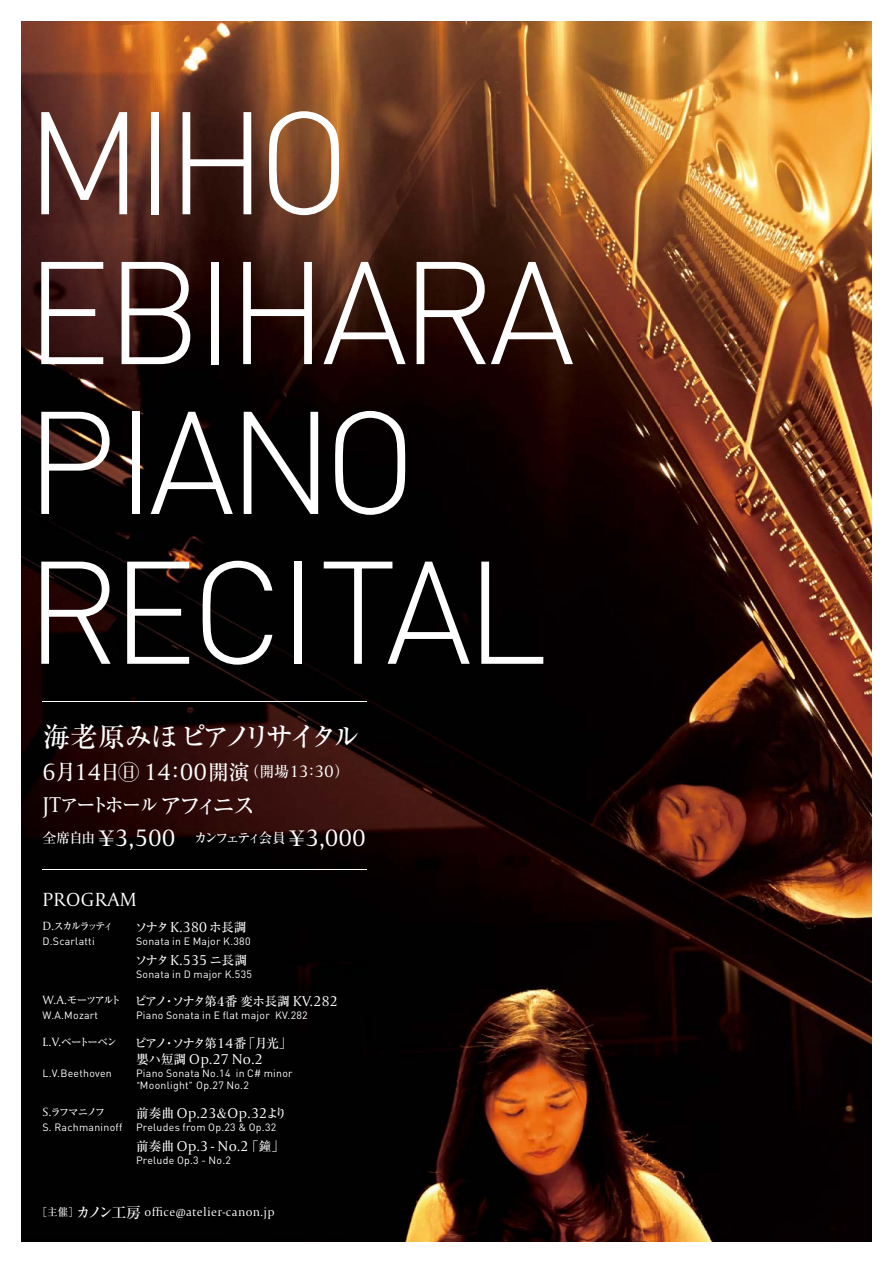
<style>
.page{position:relative;width:893px;height:1263px;background:#fff}
.page>*{position:absolute;margin:0;border:0;box-sizing:border-box;transform-origin:0 0}
.t1{font:300 143.55px/149.9px "DIN";letter-spacing:-.05em;color:#fff}
.t2{font:500 27.6px "Ryumin Pro";letter-spacing:-.16em;color:#fff}
.t3{font:300 25.05px "Capitolium";letter-spacing:.025em;color:#fff}
.t4{font:500 21.3px "Ryumin Pro";color:#fff}
.t5{font:300 20.1px "Capitolium";letter-spacing:.025em;color:#fff}
.t6{font:500 19.2px "Ryumin Pro";letter-spacing:-.12em;color:#fff}
.t7{font:300 17.55px "Capitolium";color:#fff}
.t8{font:300 15px "Capitolium";letter-spacing:.025em;color:#fff}
.t9{font:500 14.85px "Ryumin Pro";letter-spacing:-.105em;color:#fff}
.t10{font:500 13.8px "Ryumin Pro";letter-spacing:-.22em;color:#fff}
.t11{font:500 13.8px "Ryumin Pro";letter-spacing:-.195em;color:#fff}
.t12{font:500 12.75px "Ryumin Pro";letter-spacing:-.065em;color:#fff}
.t13{font:500 12.75px "Ryumin Pro";letter-spacing:-.17em;color:#fff}
.t14{font:300 12.6px "Capitolium";color:#fff}
.t15{font:500 10.65px "Ryumin Pro";letter-spacing:-.175em;color:#fff}
.t16{font:500 10.65px "Ryumin Pro";letter-spacing:-.22em;color:#fff}
.t17{font:10.5px "DIN";letter-spacing:.025em;color:#fff}
.t18{font:8.55px "Gothic MB101 Pro";color:#fff}
.s1{font-family:"Capitolium";font-weight:300;font-size:25.05px}
.s2{font-family:"Capitolium";font-weight:300;font-size:22.65px}
.s3{font-size:23.4px}
.s4{font-family:"Ryumin Pro";font-weight:500;font-size:21.3px}
.s5{font-family:"Ryumin Pro";font-weight:500;font-size:14.85px}
.s6{font-family:"Ryumin Pro";font-weight:500;font-size:12.75px}
</style>
<div class="page">
<img style="left:21px;top:21px;width:851px;height:1221px">
<hr style="left:43px;top:869px;width:324px;height:1px;background:#fff">
<hr style="left:43px;top:701px;width:324px;height:1px;background:#fff">
<h1 class="t1" style="left:26px;top:86px;width:551px">MIHO<br>EBIHARA<br>PIANO<br>RECITAL</h1>
<h2 class="t2" style="left:43px;top:715px;width:319px">海老原みほピアノリサイタル</h2>
<h3 class="t9" style="left:335px;top:760px;width:16px">(</h3>
<h3 class="t4" style="left:99px;top:755px;width:41px">日㊐</h3>
<h3 class="t4" style="left:43px;top:755px;width:35px">月<span class="s1">6</span></h3>
<h3 class="t6" style="left:43px;top:790px;width:215px"><span class="s2">JT</span>アートホール<span class="s3">アフィニス</span></h3>
<h3 class="t4" style="left:208px;top:755px;width:44px">開演</h3>
<h3 class="t3" style="left:75px;top:757px;width:28px">14</h3>
<h3 class="t3" style="left:144px;top:757px;width:64px">14<span class="s4">：</span>00</h3>
<h3 class="t9" style="left:245px;top:760px;width:46px">（開場</h3>
<h3 class="t7" style="left:290px;top:762px;width:45px">13<span class="s5">：</span>30</h3>
<h3 class="t3" style="left:96px;top:823px;width:81px"><span class="s4">￥</span>3,500</h3>
<h3 class="t11" style="left:43px;top:827px;width:54px">全席自由</h3>
<h3 class="t5" style="left:43px;top:888px;width:96px">PROGRAM</h3>
<h3 class="t3" style="left:286px;top:823px;width:81px"><span class="s4">￥</span>3,000</h3>
<h3 class="t10" style="left:194px;top:827px;width:94px">カンフェティ会員</h3>
<p class="t16" style="left:54px;top:918px;width:62px">スカルラッティ</p>
<p class="t14" style="left:43px;top:919px;width:13px">D.</p>
<p class="t12" style="left:209px;top:917px;width:39px">ホ長調</p>
<p class="t12" style="left:135px;top:917px;width:35px">ソナタ</p>
<h3 class="t8" style="left:170px;top:918px;width:39px">K.380</h3>
<p class="t17" style="left:43px;top:934px;width:54px">D.Scarlatti</p>
<p class="t17" style="left:136px;top:934px;width:116px">Sonata in E Major K.380</p>
<p class="t12" style="left:209px;top:950px;width:39px">ニ長調</p>
<p class="t12" style="left:135px;top:950px;width:35px">ソナタ</p>
<p class="t17" style="left:136px;top:967px;width:117px">Sonata in D major K.535</p>
<h3 class="t8" style="left:170px;top:951px;width:39px">K.535</h3>
<p class="t15" style="left:67px;top:992px;width:56px">モーツアルト</p>
<p class="t14" style="left:43px;top:993px;width:26px">W A. .</p>
<p class="t12" style="left:225px;top:991px;width:66px">番変ホ長調</p>
<p class="t13" style="left:135px;top:991px;width:84px">ピアノソナタ第</p>
<h3 class="t8" style="left:293px;top:993px;width:47px">KV.282</h3>
<p class="t12" style="left:214px;top:991px;width:14px">４</p>
<p class="t12" style="left:163px;top:991px;width:14px">・</p>
<p class="t17" style="left:43px;top:1009px;width:57px">W A. .Mozart</p>
<p class="t17" style="left:136px;top:1009px;width:135px">Piano Sonata in E flat major</p>
<p class="t17" style="left:275px;top:1009px;width:34px">KV.282</p>
<p class="t15" style="left:61px;top:1033px;width:58px">ベートーベン</p>
<p class="t14" style="left:43px;top:1034px;width:20px">.V.L</p>
<p class="t12" style="left:234px;top:1033px;width:14px">番</p>
<p class="t13" style="left:135px;top:1033px;width:84px">ピアノソナタ第</p>
<p class="t12" style="left:243px;top:1033px;width:50px">「月光「</p>
<h3 class="t8" style="left:217px;top:1034px;width:18px">14</h3>
<p class="t12" style="left:163px;top:1033px;width:14px">・</p>
<p class="t17" style="left:43px;top:1066px;width:71px">.V.L Beethoven</p>
<p class="t12" style="left:136px;top:1049px;width:52px">嬰ハ短調</p>
<h3 class="t8" style="left:189px;top:1050px;width:75px">Op.27 No.2</h3>
<p class="t17" style="left:136px;top:1066px;width:96px">Piano Sonata No.14</p>
<p class="t17" style="left:236px;top:1066px;width:58px">in C# minor</p>
<p class="t18" style="left:131px;top:1078px;width:10px">“</p>
<p class="t18" style="left:189px;top:1078px;width:10px">”</p>
<p class="t17" style="left:196px;top:1079px;width:54px">Op.27 No.2</p>
<p class="t17" style="left:140px;top:1079px;width:50px">Moonlight</p>
<p class="t14" style="left:43px;top:1105px;width:10px">.S</p>
<p class="t15" style="left:50px;top:1104px;width:56px">ラフマニノフ</p>
<p class="t17" style="left:43px;top:1120px;width:81px">S. Rachmaninoff</p>
<p class="t12" style="left:136px;top:1103px;width:40px">前奏曲</p>
<p class="t12" style="left:266px;top:1103px;width:23px">より</p>
<h3 class="t8" style="left:177px;top:1104px;width:41px">Op.23</h3>
<h3 class="t8" style="left:227px;top:1104px;width:41px">Op.32</h3>
<p class="t12" style="left:216px;top:1103px;width:14px">＆</p>
<p class="t17" style="left:136px;top:1120px;width:142px">Preludes from Op.23 &amp; Op.32</p>
<p class="t12" style="left:136px;top:1136px;width:40px">前奏曲</p>
<p class="t17" style="left:136px;top:1153px;width:96px">Prelude Op.3 - No.2</p>
<p class="t12" style="left:259px;top:1136px;width:27px">鐘「</p>
<h3 class="t8" style="left:177px;top:1137px;width:83px">Op.3 - No <span class="s6">「</span>. 2</h3>
<h3 class="t9" style="left:76px;top:1200px;width:67px">カノン工房</h3>
<p class="t15" style="left:37px;top:1203px;width:44px">［主催］</p>
<p class="t14" style="left:145px;top:1204px;width:132px">office@atelier-canon j p.</p>
</div>
